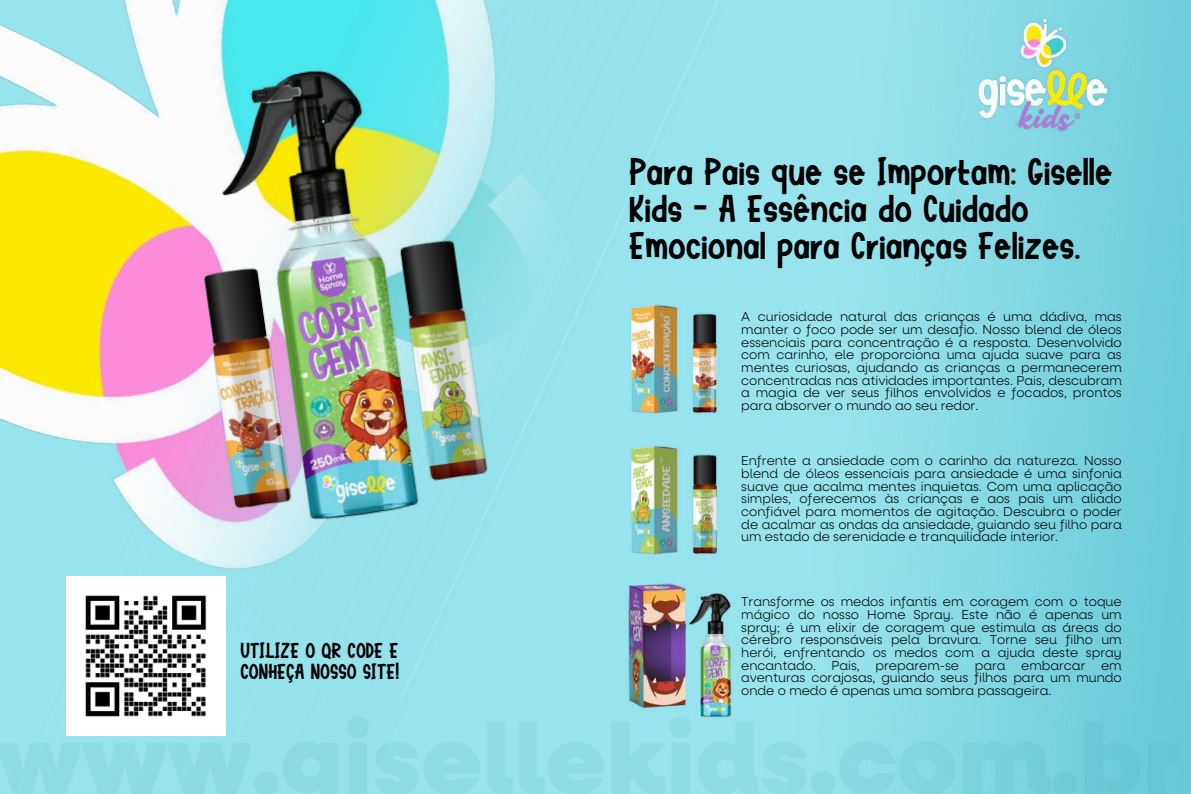
<style>
.page{position:relative;width:1191px;height:794px;background:#fff}
.page>*{position:absolute;margin:0;border:0;box-sizing:border-box;transform-origin:0 0}
.t1{font:37.7px/36.8px "Kids Komik";color:#000}
.t2{font:21.1px/20.6px "Kids Komik";color:#000}
.t3{font:300 13px/12.7px "Neulis Alt";color:#000;text-align:justify}
</style>
<div class="page">
<div style="left:0;top:0;width:726px;height:794px;background:#98e4ee"></div>
<img style="left:2px;top:0;width:718px;height:703px">
<img style="left:632px;top:232px;width:160px;height:141px">
<img style="left:632px;top:373px;width:160px;height:177px">
<img style="left:548px;top:550px;width:265px;height:195px">
<img style="left:36px;top:0;width:596px;height:595px">
<img style="left:67px;top:576px;width:158px;height:159px">
<img style="left:762px;top:0;width:429px;height:232px">
<h2 class="t2" style="left:240px;top:642px;width:160px">UTILIZE O QR CODE E<br>CONHEÇA NOSSO SITE!</h2>
<h1 class="t1" style="left:629px;top:156px;width:485px">Para Pais que se Importam: Giselle<br>Kids - A Essência do Cuidado<br>Emocional para Crianças Felizes.</h1>
<p class="t3" style="left:741px;top:311px;width:382px">A curiosidade natural das crianças é uma dádiva, mas manter o foco pode ser um desafio. Nosso blend de óleos essenciais para concentração é a resposta. Desenvolvido com carinho, ele proporciona uma ajuda suave para as mentes curiosas, ajudando as crianças a permanecerem concentradas nas atividades importantes. Pais, descubram a magia de ver seus filhos envolvidos e focados, prontos para absorver o mundo ao seu redor.</p>
<p class="t3" style="left:741px;top:454px;width:382px">Enfrente a ansiedade com o carinho da natureza. Nosso blend de óleos essenciais para ansiedade é uma sinfonia suave que acalma mentes inquietas. Com uma aplicação simples, oferecemos às crianças e aos pais um aliado confiável para momentos de agitação. Descubra o poder de acalmar as ondas da ansiedade, guiando seu filho para um estado de serenidade e tranquilidade interior.</p>
<p class="t3" style="left:741px;top:596px;width:382px">Transforme os medos infantis em coragem com o toque mágico do nosso Home Spray. Este não é apenas um spray; é um elixir de coragem que estimula as áreas do cérebro responsáveis pela bravura. Torne seu filho um herói, enfrentando os medos com a ajuda deste spray encantado. Pais, preparem-se para embarcar em aventuras corajosas, guiando seus filhos para um mundo onde o medo é apenas uma sombra passageira.</p>
</div>
